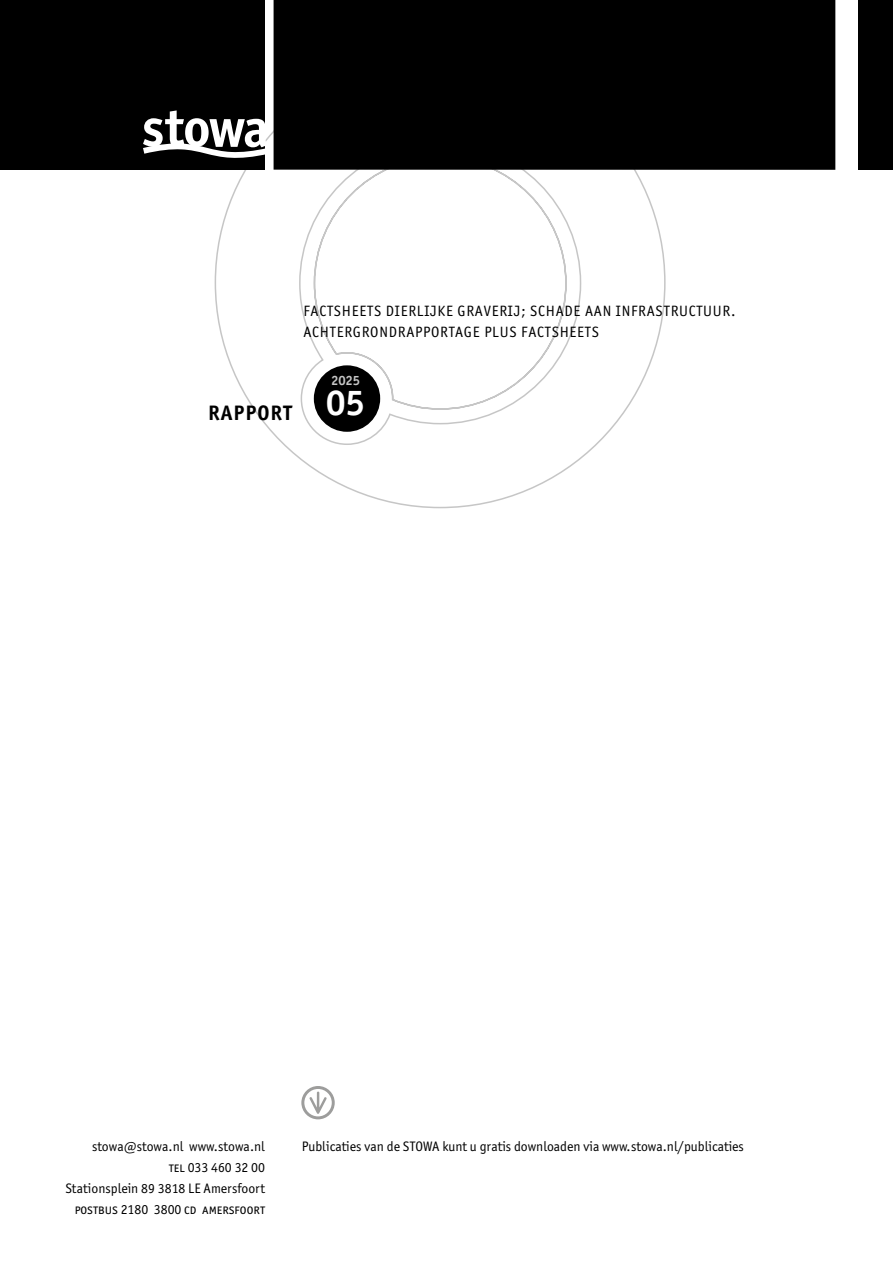
<style>
.page{position:relative;width:893px;height:1263px;background:#fff}
.page>*{position:absolute;margin:0;border:0;box-sizing:border-box;transform-origin:0 0}
.t1{font:700 21px "Officina Sans ITC Pro";letter-spacing:.05em;color:#000}
.t2{font:15px/21px "Officina Sans ITC Pro";letter-spacing:.05em;color:#000}
.t3{font:13.8px/21px "Officina Sans ITC Pro";color:#000;text-align:right}
.t4{font:700 13.5px "Officina Sans ITC Pro";color:#c6c6c6}
</style>
<div class="page">
<svg style="left:214px;top:56px;width:452px;height:453px"></svg>
<div style="left:859px;top:0;width:34px;height:170px;background:#000"></div>
<div style="left:0;top:0;width:265px;height:170px;background:#000"></div>
<svg style="left:143px;top:110px;width:127px;height:51px"></svg>
<svg style="left:301px;top:1086px;width:34px;height:33px"></svg>
<div style="left:314px;top:365px;width:66px;height:67px;background:#000;border-radius:50%"></div>
<div style="left:274px;top:0;width:561px;height:170px;background:#000"></div>
<p class="t2" style="left:303px;top:300px;width:434px">FACTSHEETS DIERLIJKE GRAVERIJ; SCHADE AAN INFRASTRUCTUUR.<br>ACHTERGRONDRAPPORTAGE PLUS FACTSHEETS</p>
<p class="t4" style="left:331px;top:372px;width:30px">2025</p>
<h1 class="t1" style="left:208px;top:400px;width:158px">RAPPORT <sup>05</sup></h1>
<p class="t3" style="left:92px;top:1136px;width:175px">stowa@stowa.nl www.stowa.nl</p>
<p class="t3" style="left:302px;top:1136px;width:444px">Publicaties van de STOWA kunt u gratis downloaden via www.stowa.nl/publicaties</p>
<p class="t3" style="left:66px;top:1157px;width:201px">tel 033 460 32 00<br>Stationsplein 89 3818 LE Amersfoort postbus 2180 3800 cd amersfoort</p>
</div>
